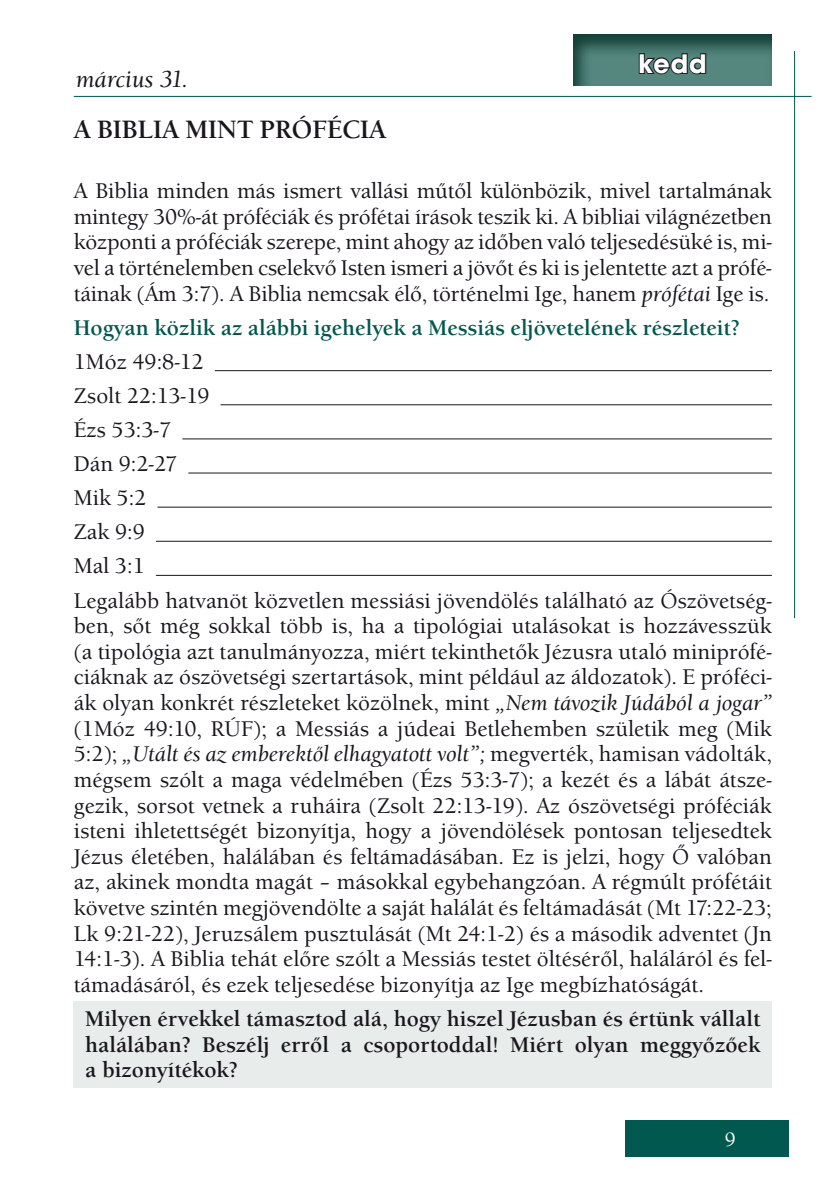
<style>
.page{position:relative;width:840px;height:1191px;background:#fff}
.page>*{position:absolute;margin:0;border:0;box-sizing:border-box;transform-origin:0 0}
.t1{font:700 28px "Avant Gar Got Itc TEE";color:#fff}
.t2{font:700 26px "Berkeley Old Sty Itc TEE";color:#1a171c}
.t3{font:italic 500 24px "Berkeley Old Sty Itc TEE";color:#1a171c}
.t4{font:500 22px/25.6px "Berkeley Old Sty Itc TEE";color:#1a171c;text-align:justify}
.t5{font:700 22px/25.6px "Berkeley Old Sty Itc TEE";color:#1a171c;text-align:justify}
.t6{font:700 22px "Berkeley Old Sty Itc TEE";color:#00584e}
.t7{font:500 20px "Berkeley Old Sty Itc TEE";color:#fff}
.s1{font-style:italic}
</style>
<div class="page">
<div style="left:624px;top:1120px;width:164px;height:37px;background:#00584e"></div>
<hr style="left:74px;top:96px;width:737px;height:1px;background:#00584e">
<hr style="left:793px;top:51px;width:1px;height:567px;background:#00584e">
<div style="left:74px;top:1001px;width:697px;height:87px;background:#e8edec"></div>
<svg style="left:573px;top:34px;width:199px;height:52px;background:#417168"></svg>
<svg style="left:637px;top:52px;width:70px;height:24px;background:#3b5755"></svg>
<hr style="left:215px;top:370px;width:556px;height:1px;background:#1a171c">
<hr style="left:220px;top:404px;width:551px;height:1px;background:#1a171c">
<hr style="left:182px;top:438px;width:589px;height:1px;background:#1a171c">
<hr style="left:188px;top:472px;width:583px;height:1px;background:#1a171c">
<hr style="left:157px;top:506px;width:614px;height:1px;background:#1a171c">
<hr style="left:156px;top:541px;width:615px;height:1px;background:#1a171c">
<hr style="left:156px;top:575px;width:615px;height:1px;background:#1a171c">
<p class="t3" style="left:76px;top:65px;width:114px">március 31.</p>
<p class="t2" style="left:74px;top:115px;width:313px">A BIBLIA MINT PRÓFÉCIA</p>
<p class="t1" style="left:638px;top:46px;width:70px">kedd</p>
<p class="t4" style="left:74px;top:178px;width:699px">A Biblia minden más ismert vallási műtől különbözik, mivel tartalmának mintegy 30%-át próféciák és prófétai írások teszik ki. A bibliai világnézetben központi a próféciák szerepe, mint ahogy az időben való teljesedésüké is, mi&shy;vel a történelemben cselekvő Isten ismeri a jövőt és ki is jelentette azt a prófé&shy;táinak (Ám 3:7). A Biblia nemcsak élő, történelmi Ige, hanem <span class="s1">prófétai</span> Ige is.</p>
<p class="t6" style="left:74px;top:314px;width:667px">Hogyan közlik az alábbi igehelyek a Messiás eljövetelének részleteit?</p>
<p class="t4" style="left:74px;top:344px;width:699px;line-height:34.2px;text-align:left">1Móz 49:8-12<br>Zsolt 22:13-19<br>Ézs 53:3-7<br>Dán 9:2-27<br>Mik 5:2<br>Zak 9:9<br>Mal 3:1<br>Legalább hatvanöt közvetlen messiási jövendölés található az Ószövetség-</p>
<p class="t4" style="left:74px;top:613px;width:699px">ben, sőt még sokkal több is, ha a tipológiai utalásokat is hozzávesszük (a tipológia azt tanulmányozza, miért tekinthetők Jézusra utaló miniprófé&shy;ciáknak az ószövetségi szertartások, mint például az áldozatok). E próféci&shy;ák olyan konkrét részleteket közölnek, mint <span class="s1">„Nem távozik Júdából a jogar” </span>(1Móz 49:10, RÚF); a Messiás a júdeai Betlehemben születik meg (Mik 5:2); <span class="s1">„Utált és az emberektől elhagyatott volt”;</span> megverték, hamisan vádolták, mégsem szólt a maga védelmében (Ézs 53:3-7); a kezét és a lábát átsze&shy;gezik, sorsot vetnek a ruháira (Zsolt 22:13-19). Az ószövetségi próféciák isteni ihletettségét bizonyítja, hogy a jövendölések pontosan teljesedtek Jézus életében, halálában és feltámadásában. Ez is jelzi, hogy Ő valóban az, akinek mondta magát – másokkal egybehangzóan. A régmúlt prófétáit követve szintén megjövendölte a saját halálát és feltámadását (Mt 17:22-23; Lk 9:21-22), Jeruzsálem pusztulását (Mt 24:1-2) és a második adventet (Jn 14:1-3). A Biblia tehát előre szólt a Messiás testet öltéséről, haláláról és fel&shy;támadásáról, és ezek teljesedése bizonyítja az Ige megbízhatóságát.</p>
<p class="t5" style="left:85px;top:1006px;width:676px">Milyen érvekkel támasztod alá, hogy hiszel Jézusban és értünk vállalt halálában? Beszélj erről a csoportoddal! Miért olyan meggyőzőek a bizonyítékok?</p>
<p class="t7" style="left:724px;top:1128px;width:13px">9</p>
</div>
